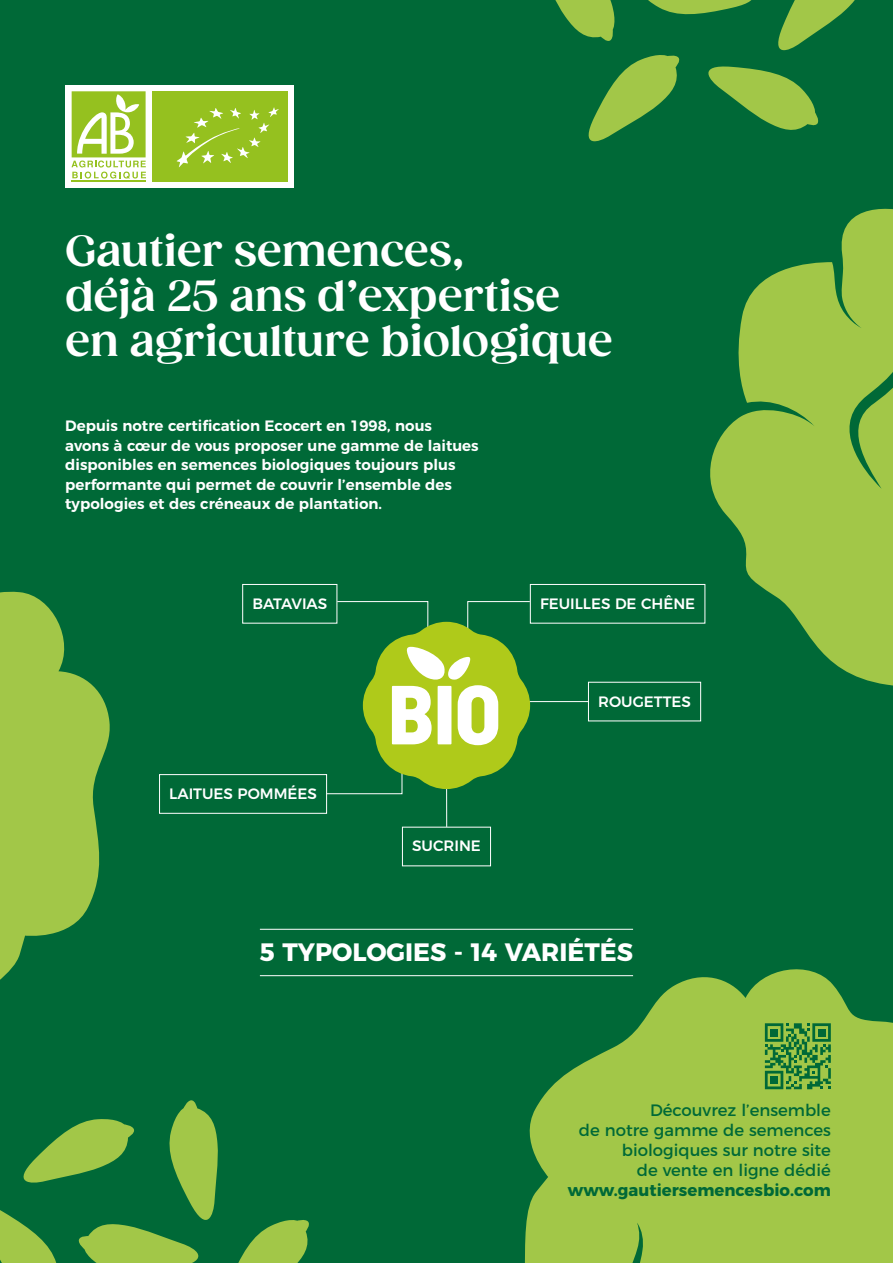
<style>
.page{position:relative;width:893px;height:1263px;background:#006937}
.page>*{position:absolute;margin:0;border:0;box-sizing:border-box;transform-origin:0 0}
.t1{font:700 42px/45px "Gazpacho";color:#fff}
.t2{font:700 25.2px "Montserrat";color:#fff}
.t3{font:16.5px/19.8px "Montserrat";color:#006937;text-align:right}
.t4{font:700 16.5px "Montserrat";color:#006937}
.t5{font:600 15px/19.5px "Montserrat";color:#fff}
.t6{font:500 15px "Montserrat";color:#fff}
</style>
<div class="page">
<svg style="left:0;top:591px;width:110px;height:389px;fill:#a2c748"></svg>
<svg style="left:517px;top:969px;width:376px;height:294px;fill:#a2c748"></svg>
<svg style="left:555px;top:0;width:300px;height:142px"></svg>
<svg style="left:0;top:1100px;width:309px;height:163px"></svg>
<svg style="left:697px;top:208px;width:196px;height:488px;fill:#a2c748"></svg>
<div style="left:242px;top:584px;width:95px;height:39px;border:1px solid #fff"></div>
<hr style="left:260px;top:929px;width:373px;height:1px;background:#fff">
<hr style="left:260px;top:975px;width:373px;height:1px;background:#fff">
<div style="left:530px;top:584px;width:175px;height:39px;border:1px solid #fff"></div>
<div style="left:402px;top:827px;width:89px;height:39px;border:1px solid #fff"></div>
<div style="left:159px;top:774px;width:168px;height:39px;border:1px solid #fff"></div>
<hr style="left:446px;top:745px;width:1px;height:82px;background:#fff">
<div style="left:65px;top:85px;width:228px;height:103px;background:#fff"></div>
<div style="left:152px;top:91px;width:135px;height:90px;background:#95c11f"></div>
<svg style="left:176px;top:107px;width:103px;height:60px"></svg>
<hr style="left:72px;top:180px;width:74px;height:1px;background:#95c11f">
<svg style="left:71px;top:91px;width:75px;height:88px"></svg>
<hr style="left:493px;top:701px;width:95px;height:1px;background:#fff">
<svg style="left:326px;top:601px;width:204px;height:193px"></svg>
<svg style="left:765px;top:1023px;width:66px;height:66px"></svg>
<div style="left:770px;top:1028px;width:8px;height:8px;background:#006937"></div>
<div style="left:818px;top:1028px;width:7px;height:8px;background:#006937"></div>
<div style="left:770px;top:1076px;width:8px;height:8px;background:#006937"></div>
<h1 class="t1" style="left:65px;top:229px;width:549px">Gautier semences,<br>déjà 25 ans d’expertise en agriculture biologique</h1>
<p class="t5" style="left:65px;top:415px;width:415px">Depuis notre certification Ecocert en 1998, nous avons à cœur de vous proposer une gamme de laitues disponibles en semences biologiques toujours plus performante qui permet de couvrir l’ensemble des typologies et des créneaux de plantation.</p>
<p class="t6" style="left:252px;top:591px;width:76px">BATAVIAS</p>
<p class="t6" style="left:169px;top:781px;width:149px">LAITUES POMMÉES</p>
<p class="t6" style="left:412px;top:834px;width:70px">SUCRINE</p>
<p class="t6" style="left:540px;top:591px;width:157px">FEUILLES DE CHÊNE</p>
<p class="t6" style="left:598px;top:689px;width:94px">ROUGETTES</p>
<h2 class="t2" style="left:260px;top:931px;width:375px">5 TYPOLOGIES - 14 VARIÉTÉS</h2>
<p class="t3" style="left:579px;top:1099px;width:253px">Découvrez l’ensemble<br>de notre gamme de semences biologiques sur notre site<br>de vente en ligne dédié</p>
<p class="t4" style="left:568px;top:1176px;width:264px">www.gautiersemencesbio.com</p>
</div>
